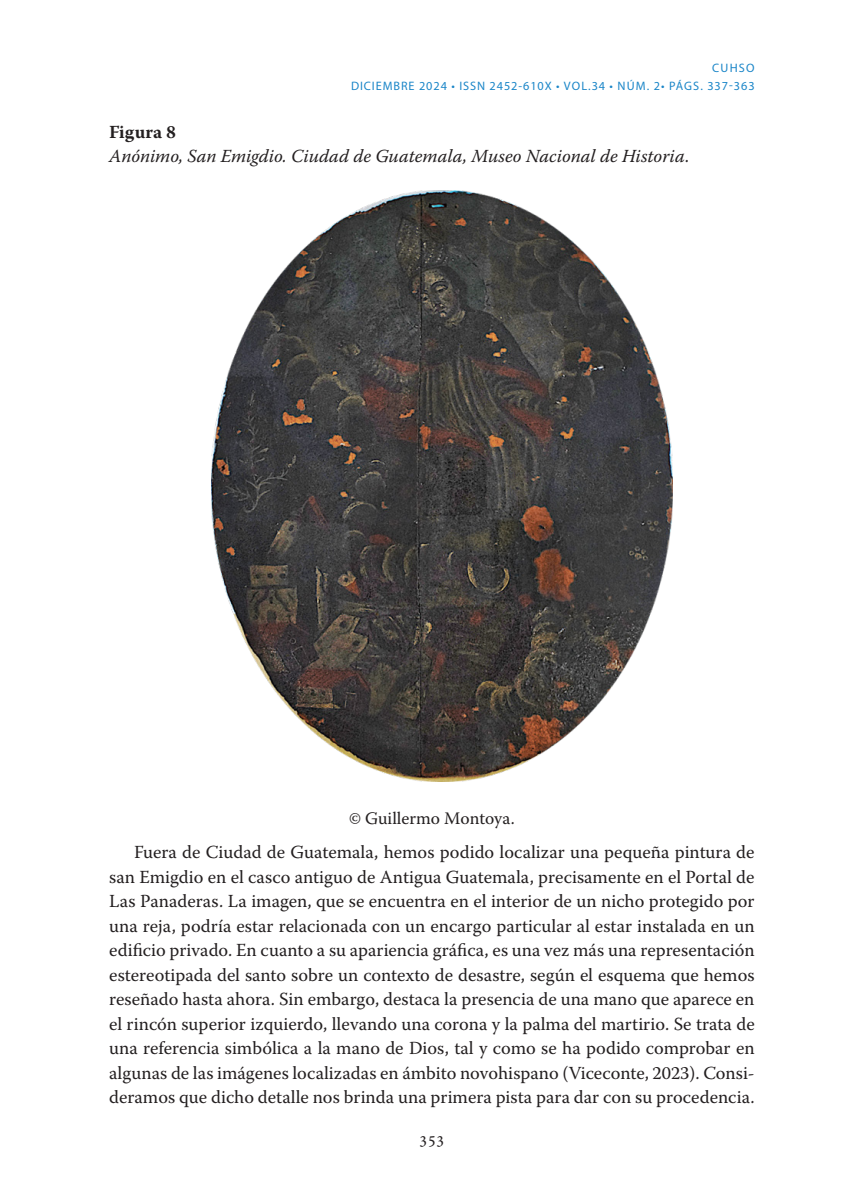
<style>
.page{position:relative;width:844px;height:1191px;background:#fff}
.page>*{position:absolute;margin:0;border:0;box-sizing:border-box;transform-origin:0 0}
.t1{font:18.38px/24.5px "Warnock Pro";color:#231f20;text-align:justify}
.t2{font:italic 18.38px "Warnock Pro";color:#231f20}
.t3{font:700 18.38px "Warnock Pro";color:#231f20}
.t4{font:17.5px "Warnock Pro";color:#231f20}
.t5{font:17.5px "Minion Pro";color:#231f20}
.chs-head-1{font:12.25px "Myriad Pro";letter-spacing:.075em;color:#1b86c8}
.chs-head-1-2{font:12.25px "Myriad Pro";letter-spacing:.095em;color:#1b86c8}
.s1{font-style:inherit}
.s2{font-style:normal}
</style>
<div class="page">
<img style="left:211px;top:190px;width:461px;height:591px">
<p class="chs-head-1-2" style="left:712px;top:61px;width:44px">CUHSO</p>
<p class="chs-head-1" style="left:351px;top:78px;width:405px"><span class="s1">DICIEMBRE 2024</span> • <span class="s1">ISSN 2452-610X</span> • VOL.34 • NÚM. 2• PÁGS. 337-363</p>
<p class="t3" style="left:109px;top:120px;width:68px">Figura 8</p>
<p class="t2" style="left:109px;top:145px;width:581px">Anónimo, San Emigdio. Ciudad de Guatemala, Museo Nacional de Historia<span class="s2">.</span></p>
<p class="t4" style="left:349px;top:807px;width:167px">© Guillermo Montoya.</p>
<p class="t1" style="left:109px;top:839px;width:646px;text-indent:25px">Fuera de Ciudad de Guatemala, hemos podido localizar una pequeña pintura de san Emigdio en el casco antiguo de Antigua Guatemala, precisamente en el Portal de Las Panaderas. La imagen, que se encuentra en el interior de un nicho protegido por una reja, podría estar relacionada con un encargo particular al estar instalada en un edificio privado. En cuanto a su apariencia gráfica, es una vez más una representación estereotipada del santo sobre un contexto de desastre, según el esquema que hemos reseñado hasta ahora. Sin embargo, destaca la presencia de una mano que aparece en el rincón superior izquierdo, llevando una corona y la palma del martirio. Se trata de una referencia simbólica a la mano de Dios, tal y como se ha podido comprobar en algunas de las imágenes localizadas en ámbito novohispano (Viceconte, 2023). Consi&shy;deramos que dicho detalle nos brinda una primera pista para dar con su procedencia.</p>
<p class="t5" style="left:419px;top:1126px;width:27px">353</p>
</div>
